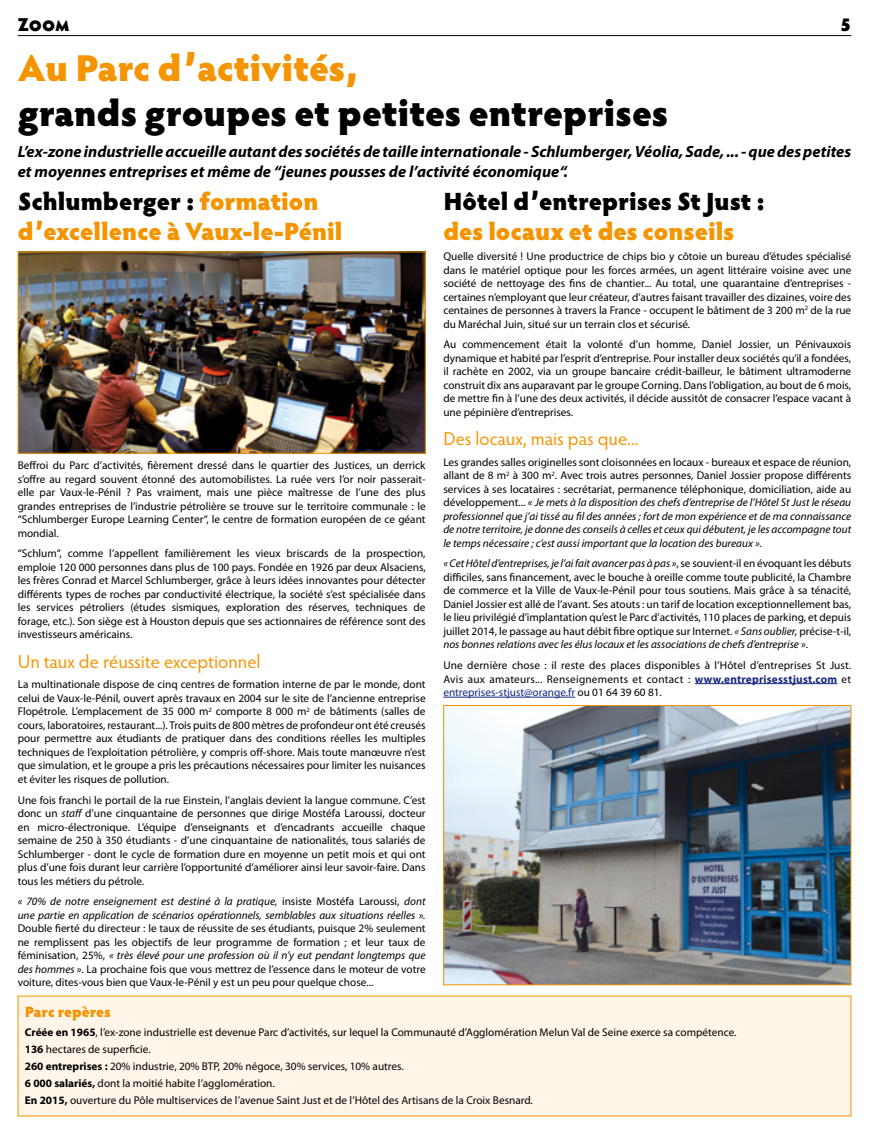
<style>
.page{position:relative;width:869px;height:1134px;background:#fff}
.page>*{position:absolute;margin:0;border:0;box-sizing:border-box;transform-origin:0 0}
.t1{font:900 37.5px "Hypatia Sans Pro";letter-spacing:-.01em;color:#000}
.t2{font:900 37.5px "Hypatia Sans Pro";letter-spacing:-.01em;color:#f39400}
.t3{font:900 25px/30px "Hypatia Sans Pro";letter-spacing:-.005em;color:#f39400}
.t4{font:900 25px "Hypatia Sans Pro";color:#000}
.t5{font:18.75px "Hypatia Sans Pro";color:#f39400}
.t6{font:900 18.75px "Hypatia Sans Pro";color:#000}
.t7{font:italic 700 16.25px/19.5px "Myriad Pro";color:#000}
.t8{font:900 15px "Hypatia Sans Pro";letter-spacing:-.005em;color:#f39400}
.t9{font:11.25px/13.5px "Myriad Pro";color:#000;text-align:justify}
.t10{font:italic 11.25px/13.5px "Myriad Pro";color:#000}
.s1{color:#000}
.s2{font-style:italic}
.s3{font-style:normal}
.s4{font-weight:700;color:#162983}
.s5{color:#162983}
.s6{font-weight:700}
</style>
<div class="page">
<hr style="left:18px;top:35px;width:832px;height:1px;background:#000">
<hr style="left:694px;top:683px;width:143px;height:1px;background:#162983">
<hr style="left:443px;top:697px;width:132px;height:1px;background:#162983">
<div style="left:18px;top:996px;width:832px;height:120px;background:#fff5e9"></div>
<img style="left:20px;top:254px;width:403px;height:198px">
<div style="left:18px;top:252px;width:407px;height:202px;border:1px solid #f39400"></div>
<img style="left:445px;top:707px;width:403px;height:276px">
<div style="left:443px;top:705px;width:407px;height:280px;border:1px solid #f39400"></div>
<h3 class="t6" style="left:18px;top:11px;width:53px">Zoom</h3>
<h3 class="t6" style="left:840px;top:11px;width:12px">5</h3>
<h1 class="t2" style="left:18px;top:40px;width:341px">Au Parc d’activités,</h1>
<h1 class="t1" style="left:18px;top:85px;width:651px">grands groupes et petites entreprises</h1>
<h3 class="t7" style="left:18px;top:142px;width:834px">L’ex-zone industrielle accueille autant des sociétés de taille internationale - Schlumberger, Véolia, Sade, ... - que des petites et moyennes entreprises et même de “jeunes pousses de l’activité économique“.</h3>
<h2 class="t3" style="left:18px;top:185px;width:326px"><span class="s1">Schlumberger :</span> formation d’excellence à Vaux-le-Pénil</h2>
<h2 class="t4" style="left:443px;top:183px;width:323px">Hôtel d’entreprises St Just :</h2>
<h2 class="t3" style="left:443px;top:215px;width:292px">des locaux et des conseils</h2>
<p class="t9" style="left:18px;top:458px;width:409px">Beffroi du Parc d’activités, fièrement dressé dans le quartier des Justices, un derrick s’offre au regard souvent étonné des automobilistes. La ruée vers l’or noir passerait&shy;elle par Vaux-le-Pénil ? Pas vraiment, mais une pièce maîtresse de l’une des plus grandes entreprises de l’industrie pétrolière se trouve sur le territoire communale : le “Schlumberger Europe Learning Center“, le centre de formation européen de ce géant mondial.</p>
<p class="t9" style="left:18px;top:546px;width:409px">“Schlum“, comme l’appellent familièrement les vieux briscards de la prospection, emploie 120 000 personnes dans plus de 100 pays. Fondée en 1926 par deux Alsaciens, les frères Conrad et Marcel Schlumberger, grâce à leurs idées innovantes pour détecter différents types de roches par conductivité électrique, la société s’est spécialisée dans les services pétroliers (études sismiques, exploration des réserves, techniques de forage, etc.). Son siège est à Houston depuis que ses actionnaires de référence sont des investisseurs américains.</p>
<h3 class="t5" style="left:18px;top:649px;width:244px">Un taux de réussite exceptionnel</h3>
<p class="t9" style="left:18px;top:678px;width:409px">La multinationale dispose de cinq centres de formation interne de par le monde, dont celui de Vaux-le-Pénil, ouvert après travaux en 2004 sur le site de l’ancienne entreprise Flopétrole. L’emplacement de 35 000 m<sup>2</sup> comporte 8 000 m<sup>2</sup> de bâtiments (salles de cours, laboratoires, restaurant...). Trois puits de 800 mètres de profondeur ont été creusés pour permettre aux étudiants de pratiquer dans des conditions réelles les multiples techniques de l’exploitation pétrolière, y compris off-shore. Mais toute manœuvre n’est que simulation, et le groupe a pris les précautions nécessaires pour limiter les nuisances et éviter les risques de pollution.</p>
<p class="t9" style="left:18px;top:793px;width:409px">Une fois franchi le portail de la rue Einstein, l’anglais devient la langue commune. C’est donc un <span class="s2">staff</span> d’une cinquantaine de personnes que dirige Mostéfa Laroussi, docteur en micro-électronique. L’équipe d’enseignants et d’encadrants accueille chaque semaine de 250 à 350 étudiants - d’une cinquantaine de nationalités, tous salariés de Schlumberger - dont le cycle de formation dure en moyenne un petit mois et qui ont plus d’une fois durant leur carrière l’opportunité d’améliorer ainsi leur savoir-faire. Dans tous les métiers du pétrole.</p>
<p class="t10" style="left:18px;top:894px;width:409px">« 70% de notre enseignement est destiné à la pratique, <span class="s3">insiste Mostéfa Laroussi,</span> dont une partie en application de scénarios opérationnels, semblables aux situations réelles ».</p>
<p class="t9" style="left:18px;top:921px;width:409px">Double fierté du directeur : le taux de réussite de ses étudiants, puisque 2% seulement ne remplissent pas les objectifs de leur programme de formation ; et leur taux de féminisation, 25%, <span class="s2">« très élevé pour une profession où il n’y eut pendant longtemps que des hommes »</span>. La prochaine fois que vous mettrez de l’essence dans le moteur de votre voiture, dites-vous bien que Vaux-le-Pénil y est un peu pour quelque chose...</p>
<h3 class="t8" style="left:25px;top:1001px;width:87px">Parc repères</h3>
<p class="t9" style="left:443px;top:249px;width:409px">Quelle diversité ! Une productrice de chips bio y côtoie un bureau d’études spécialisé dans le matériel optique pour les forces armées, un agent littéraire voisine avec une société de nettoyage des fins de chantier... Au total, une quarantaine d’entreprises - certaines n’employant que leur créateur, d’autres faisant travailler des dizaines, voire des centaines de personnes à travers la France - occupent le bâtiment de 3 200 m<sup>2</sup> de la rue du Maréchal Juin, situé sur un terrain clos et sécurisé.</p>
<p class="t9" style="left:443px;top:337px;width:409px">Au commencement était la volonté d’un homme, Daniel Jossier, un Pénivauxois dynamique et habité par l’esprit d’entreprise. Pour installer deux sociétés qu’il a fondées, il rachète en 2002, via un groupe bancaire crédit-bailleur, le bâtiment ultramoderne construit dix ans auparavant par le groupe Corning. Dans l’obligation, au bout de 6 mois, de mettre fin à l’une des deux activités, il décide aussitôt de consacrer l’espace vacant à une pépinière d’entreprises.</p>
<h3 class="t5" style="left:443px;top:426px;width:197px">Des locaux, mais pas que...</h3>
<p class="t10" style="left:443px;top:455px;width:409px;text-align:justify"><span class="s3">Les grandes salles originelles sont cloisonnées en locaux - bureaux et espace de réunion, allant de 8 m</span><sup>2</sup> <span class="s3">à 300 m</span><sup>2</sup><span class="s3">. Avec trois autres personnes, Daniel Jossier propose différents services à ses locataires : secrétariat, permanence téléphonique, domiciliation, aide au développement...</span> « Je mets à la disposition des chefs d’entreprise de l’Hôtel St Just le réseau professionnel que j’ai tissé au fil des années ; fort de mon expérience et de ma connaissance de notre territoire, je donne des conseils à celles et ceux qui débutent, je les accompagne tout le temps nécessaire ; c’est aussi important que la location des bureaux »<span class="s3">.</span></p>
<p class="t9" style="left:443px;top:557px;width:409px"><span class="s2">« Cet Hôtel d’entreprises, je l’ai fait avancer pas à pas »</span>, se souvient-il en évoquant les débuts difficiles, sans financement, avec le bouche à oreille comme toute publicité, la Chambre de commerce et la Ville de Vaux-le-Pénil pour tous soutiens. Mais grâce à sa ténacité, Daniel Jossier est allé de l’avant. Ses atouts : un tarif de location exceptionnellement bas, le lieu privilégié d’implantation qu’est le Parc d’activités, 110 places de parking, et depuis juillet 2014, le passage au haut débit fibre optique sur Internet. <span class="s2">« Sans oublier,</span> précise-t-il, <span class="s2">nos bonnes relations avec les élus locaux et les associations de chefs d’entreprise</span> ».</p>
<p class="t9" style="left:443px;top:658px;width:409px">Une dernière chose : il reste des places disponibles à l’Hôtel d’entreprises St Just.<br>Avis aux amateurs... Renseignements et contact : <span class="s4">www.entreprisesstjust.com</span> et <span class="s5">entreprises-stjust@orange.fr</span> ou 01 64 39 60 81.</p>
<p class="t9" style="left:25px;top:1024px;width:713px;line-height:17px;text-align:left"><span class="s6">Créée en 1965</span>, l’ex-zone industrielle est devenue Parc d’activités, sur lequel la Communauté d’Agglomération Melun Val de Seine exerce sa compétence.<br><span class="s6">136</span> hectares de superficie.<br><span class="s6">260 entreprises :</span> 20% industrie, 20% BTP, 20% négoce, 30% services, 10% autres.<br><span class="s6">6 000 salariés,</span> dont la moitié habite l’agglomération.<br><span class="s6">En 2015,</span> ouverture du Pôle multiservices de l’avenue Saint Just et de l’Hôtel des Artisans de la Croix Besnard.</p>
</div>
